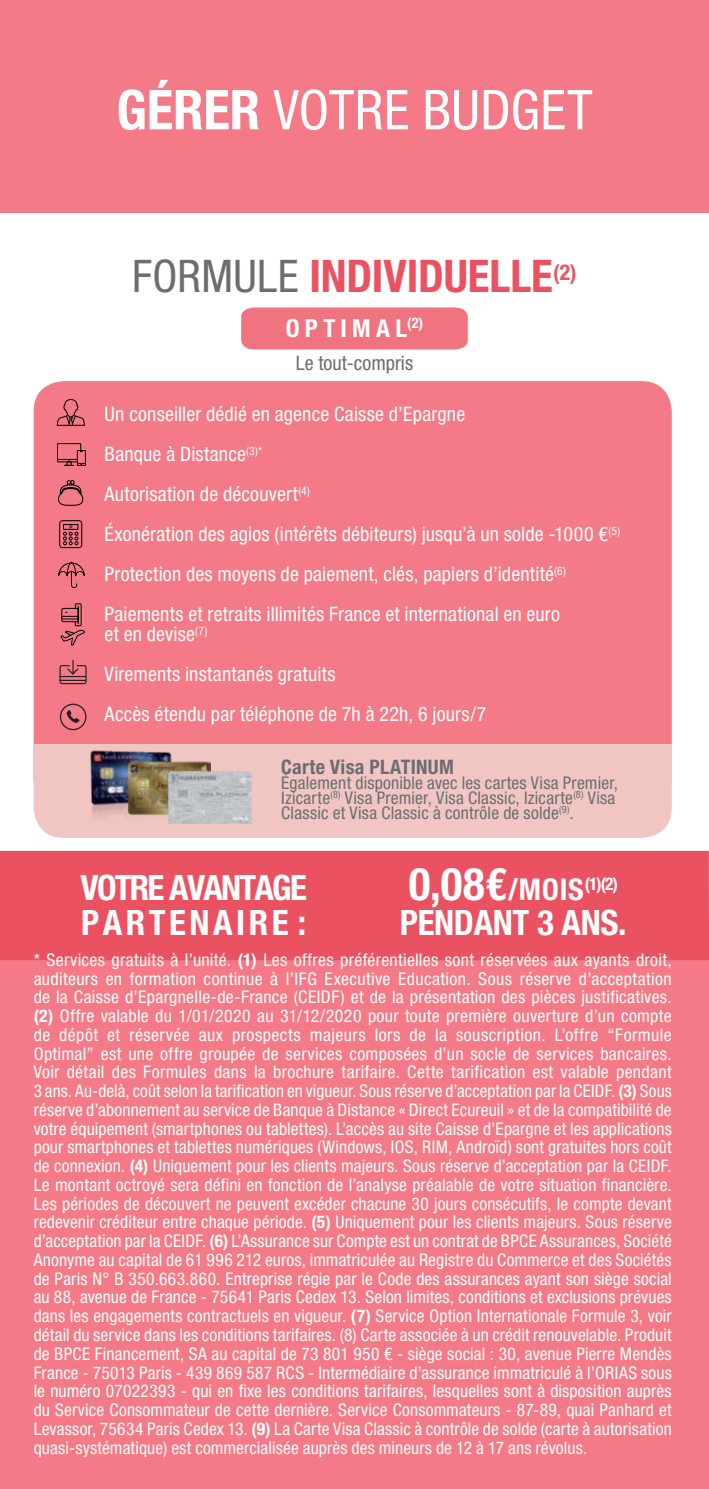
<style>
.page{position:relative;width:709px;height:1489px;background:#fff}
.page>*{position:absolute;margin:0;border:0;box-sizing:border-box;transform-origin:0 0}
.t1{font:condensed 55px "Helvetica Neue LT Pro";letter-spacing:.005em;color:#fff}
.t2{font:700 condensed 45px "Helvetica Neue LT Pro";letter-spacing:-.005em;color:#eb5261}
.t3{font:700 condensed 35px "Helvetica Neue LT Pro";letter-spacing:-.05em;color:#fff}
.t4{font:700 condensed 35px "Helvetica Neue LT Pro";letter-spacing:-.01em;color:#fff}
.t5{font:700 condensed 35px "Helvetica Neue LT Pro";letter-spacing:.1em;color:#fff}
.t6{font:700 condensed 25px "Helvetica Neue LT Pro";letter-spacing:.215em;color:#fff}
.t7{font:condensed 20px/40px "Helvetica Neue LT Pro";letter-spacing:.01em;color:#fff}
.t8{font:700 condensed 20px "Helvetica Neue LT Pro";letter-spacing:.015em;color:#6c6d70}
.t9{font:condensed 20px "Helvetica Neue LT Pro";color:#6c6d70}
.t10{font:condensed 17.5px/18.8px "Helvetica Neue LT Pro";letter-spacing:.005em;color:#fff;text-align:justify}
.t11{font:condensed 17.5px/15px "Helvetica Neue LT Pro";letter-spacing:.015em;color:#6c6d70}
.t12{font:700 condensed 17.5px "Helvetica Neue LT Pro";color:#fff}
.s1{font-weight:700}
.s2{font-weight:400;color:#6c6d70}
.s3{font-size:45px}
.s4{font-size:30px}
</style>
<div class="page">
<div style="left:0;top:0;width:709px;height:1488px;background:#f37a86"></div>
<div style="left:0;top:213px;width:709px;height:697px;background:#fff"></div>
<div style="left:241px;top:307px;width:227px;height:42px;background:#ef7480"></div>
<div style="left:34px;top:381px;width:637px;height:399px;background:#f37a86;border-radius:30px"></div>
<svg style="left:58px;top:480px;width:25px;height:26px"></svg>
<svg style="left:57px;top:399px;width:28px;height:27px"></svg>
<svg style="left:57px;top:443px;width:29px;height:23px"></svg>
<svg style="left:60px;top:603px;width:25px;height:42px"></svg>
<svg style="left:59px;top:520px;width:24px;height:28px"></svg>
<svg style="left:58px;top:562px;width:27px;height:26px"></svg>
<div style="left:0;top:850px;width:709px;height:110px;background:#eb5261"></div>
<div style="left:34px;top:744px;width:637px;height:93px;background:#f1c6c2;border-radius:30px"></div>
<div style="left:34px;top:744px;width:637px;height:37px;background:#f1c6c2"></div>
<svg style="left:59px;top:659px;width:28px;height:25px"></svg>
<svg style="left:60px;top:703px;width:26px;height:27px"></svg>
<img style="left:87px;top:749px;width:91px;height:102px">
<img style="left:128px;top:761px;width:83px;height:53px">
<img style="left:168px;top:771px;width:84px;height:52px">
<p class="t1" style="left:116px;top:77px;width:478px"><span class="s1">GÉRER</span> VOTRE BUDGET</p>
<p class="t2" style="left:132px;top:249px;width:446px"><span class="s2">FORMULE</span> INDIVIDUELLE<sup>(2)</sup></p>
<p class="t6" style="left:286px;top:312px;width:139px">OPTIMAL<sup>(2)</sup></p>
<p class="t9" style="left:296px;top:351px;width:119px">Le tout-compris</p>
<p class="t7" style="left:105px;top:394px;width:517px">Un conseiller dédié en agence Caisse d’Epargne<br>Banque à Distance<sup>(3)*<br></sup>Autorisation de découvert<sup>(4)<br></sup>Éxonération des agios (intérêts débiteurs) jusqu’à un solde -1000 €<sup>(5)<br></sup>Protection des moyens de paiement, clés, papiers d’identité<sup>(6)<br></sup>Paiements et retraits illimités France et international en euro</p>
<p class="t7" style="left:105px;top:614px;width:383px">et en devise<sup>(7)<br></sup>Virements instantanés gratuits<br>Accès étendu par téléphone de 7h à 22h, 6 jours/7</p>
<p class="t8" style="left:281px;top:755px;width:174px">Carte Visa PLATINUM</p>
<p class="t11" style="left:281px;top:775px;width:338px">Également disponible avec les cartes Visa Premier,<br>Izicarte<sup>(8)</sup> Visa Premier, Visa Classic, Izicarte<sup>(8)</sup> Visa<br>Classic et Visa Classic à contrôle de solde<sup>(9)</sup>.</p>
<p class="t12" style="left:409px;top:873px;width:211px"><span class="s3">0,08€</span><span class="s4">/MOIS</span>(1)(2)</p>
<p class="t4" style="left:400px;top:901px;width:228px">PENDANT 3 ANS.</p>
<p class="t3" style="left:81px;top:866px;width:228px">VOTRE AVANTAGE</p>
<p class="t5" style="left:81px;top:901px;width:226px">PARTENAIRE :</p>
<p class="t10" style="left:34px;top:950px;width:639px">* Services gratuits à l’unité. <span class="s1">(1)</span> Les offres préférentielles sont réservées aux ayants droit, auditeurs en formation continue à l’IFG Executive Education. Sous réserve d’acceptation de la Caisse d’EpargneIle-de-France (CEIDF) et de la présentation des pièces justificatives. <span class="s1">(2)</span> Offre valable du 1/01/2020 au 31/12/2020 pour toute première ouverture d’un compte de dépôt et réservée aux prospects majeurs lors de la souscription. L’offre “Formule Optimal” est une offre groupée de services composées d’un socle de services bancaires.<br>Voir détail des Formules dans la brochure tarifaire. Cette tarification est valable pendant 3 ans. Au-delà, coût selon la tarification en vigueur. Sous réserve d’acceptation par la CEIDF. <span class="s1">(3)</span> Sous réserve d’abonnement au service de Banque à Distance « Direct Ecureuil » et de la compatibilité de votre équipement (smartphones ou tablettes). L’accès au site Caisse d’Epargne et les applications pour smartphones et tablettes numériques (Windows, IOS, RIM, Androïd) sont gratuites hors coût de connexion. <span class="s1">(4)</span> Uniquement pour les clients majeurs. Sous réserve d’acceptation par la CEIDF.<br>Le montant octroyé sera défini en fonction de l’analyse préalable de votre situation financière.<br>Les périodes de découvert ne peuvent excéder chacune 30 jours consécutifs, le compte devant redevenir créditeur entre chaque période. <span class="s1">(5)</span> Uniquement pour les clients majeurs. Sous réserve d’acceptation par la CEIDF. <span class="s1">(6)</span> L’Assurance sur Compte est un contrat de BPCE Assurances, Société Anonyme au capital de 61 996 212 euros, immatriculée au Registre du Commerce et des Sociétés de Paris N° B 350.663.860. Entreprise régie par le Code des assurances ayant son siège social au 88, avenue de France - 75641 Paris Cedex 13. Selon limites, conditions et exclusions prévues dans les engagements contractuels en vigueur. <span class="s1">(7)</span> Service Option Internationale Formule 3, voir détail du service dans les conditions tarifaires. (8) Carte associée à un crédit renouvelable. Produit de BPCE Financement, SA au capital de 73 801 950 € - siège social : 30, avenue Pierre Mendès France - 75013 Paris - 439 869 587 RCS - Intermédiaire d’assurance immatriculé à l’ORIAS sous le numéro 07022393 - qui en fixe les conditions tarifaires, lesquelles sont à disposition auprès du Service Consommateur de cette dernière. Service Consommateurs - 87-89, quai Panhard et Levassor, 75634 Paris Cedex 13. <span class="s1">(9)</span> La Carte Visa Classic à contrôle de solde (carte à autorisation quasi-systématique) est commercialisée auprès des mineurs de 12 à 17 ans révolus.</p>
</div>
